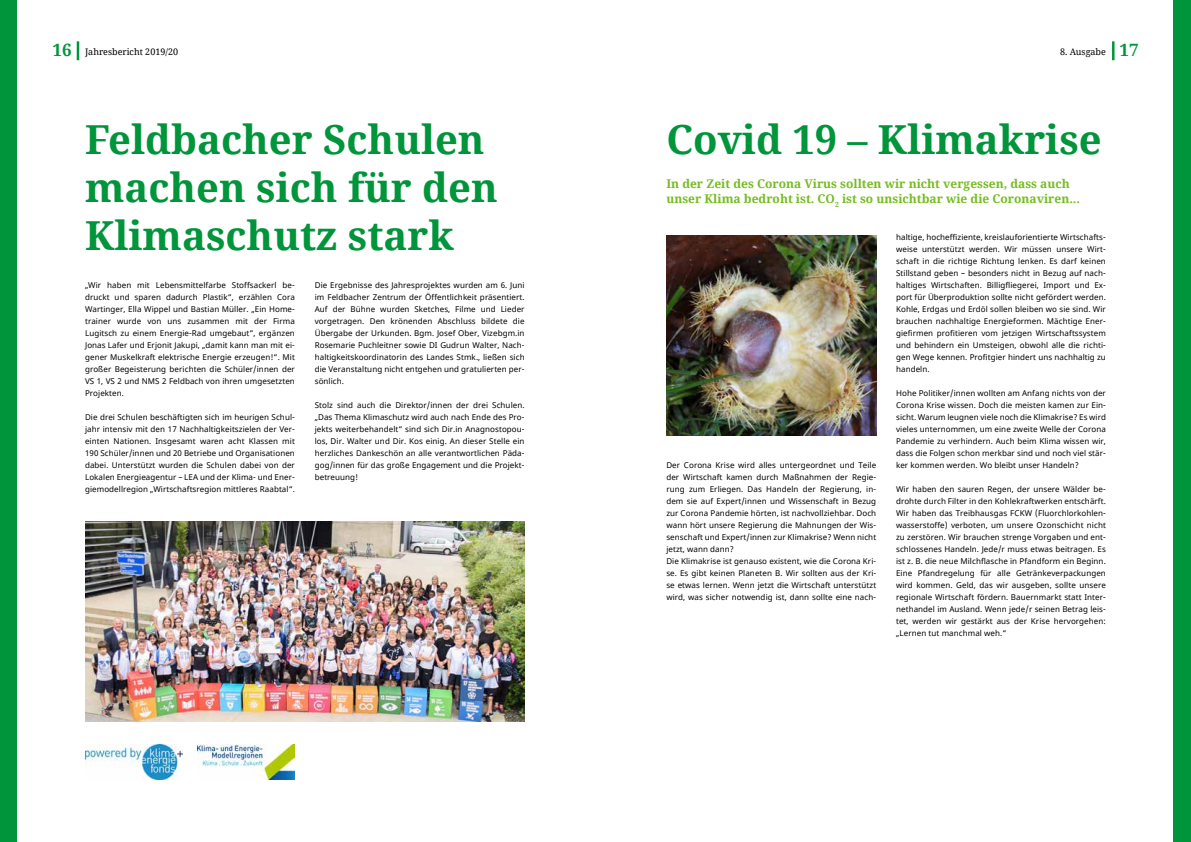
<style>
.page{position:relative;width:1191px;height:842px;background:#fff}
.page>*{position:absolute;margin:0;border:0;box-sizing:border-box;transform-origin:0 0}
.t1{font:700 40px/48px "Noto Serif";color:#00953b}
.t2{font:700 12px/15px "Noto Serif";color:#76bc21}
.t3{font:9px "Noto Serif";color:#000}
.t4{font:8px/12px "Noto Sans";letter-spacing:.01em;color:#000;text-align:justify}
.s1{font-weight:700;font-size:17px;color:#00953b}
</style>
<div class="page">
<svg style="left:77px;top:41px;width:2px;height:19px"></svg>
<div style="left:0;top:0;width:17px;height:842px;background:#00953b"></div>
<svg style="left:1112px;top:41px;width:2px;height:19px"></svg>
<div style="left:1174px;top:0;width:17px;height:842px;background:#00953b"></div>
<img style="left:85px;top:522px;width:439px;height:199px">
<img style="left:666px;top:235px;width:210px;height:200px">
<img style="left:85px;top:744px;width:98px;height:35px">
<img style="left:197px;top:744px;width:98px;height:35px">
<p class="t3" style="left:53px;top:46px;width:127px"><span class="s1">16</span> Jahresbericht 2019/20</p>
<p class="t3" style="left:1060px;top:46px;width:80px">8. Ausgabe <span class="s1">17</span></p>
<h1 class="t1" style="left:85px;top:114px;width:414px">Feldbacher Schulen machen sich für den<br>Klimaschutz stark</h1>
<h1 class="t1" style="left:666px;top:114px;width:437px">Covid 19 – Klimakrise</h1>
<p class="t4" style="left:85px;top:279px;width:211px">„Wir haben mit Lebensmittelfarbe Stoffsackerl be&shy;druckt und sparen dadurch Plastik“, erzählen Cora Wartinger, Ella Wippel und Bastian Müller. „Ein Home&shy;trainer wurde von uns zusammen mit der Firma Lugitsch zu einem Energie-Rad umgebaut“, ergänzen Jonas Lafer und Erjonit Jakupi, „damit kann man mit ei&shy;gener Muskelkraft elektrische Energie erzeugen!“. Mit großer Begeisterung berichten die Schüler/innen der VS 1, VS 2 und NMS 2 Feldbach von ihren umgesetzten Projekten.</p>
<p class="t4" style="left:85px;top:411px;width:211px">Die drei Schulen beschäftigten sich im heurigen Schul&shy;jahr intensiv mit den 17 Nachhaltigkeitszielen der Ver&shy;einten Nationen. Insgesamt waren acht Klassen mit 190 Schüler/innen und 20 Betriebe und Organisationen dabei. Unterstützt wurden die Schulen dabei von der Lokalen Energieagentur – LEA und der Klima- und Ener&shy;giemodellregion „Wirtschaftsregion mittleres Raabtal“.</p>
<h2 class="t2" style="left:666px;top:176px;width:415px">In der Zeit des Corona Virus sollten wir nicht vergessen, dass auch unser Klima bedroht ist. CO<sub>2</sub> ist so unsichtbar wie die Coronaviren...</h2>
<p class="t4" style="left:896px;top:231px;width:211px">haltige, hocheffiziente, kreislauforientierte Wirtschafts&shy;weise unterstützt werden. Wir müssen unsere Wirt&shy;schaft in die richtige Richtung lenken. Es darf keinen Stillstand geben – besonders nicht in Bezug auf nach&shy;haltiges Wirtschaften. Billigfliegerei, Import und Ex&shy;port für Überproduktion sollte nicht gefördert werden.<br>Kohle, Erdgas und Erdöl sollen bleiben wo sie sind. Wir brauchen nachhaltige Energieformen. Mächtige Ener&shy;giefirmen profitieren vom jetzigen Wirtschaftssystem und behindern ein Umsteigen, obwohl alle die richti&shy;gen Wege kennen. Profitgier hindert uns nachhaltig zu handeln.</p>
<p class="t4" style="left:896px;top:387px;width:211px">Hohe Politiker/innen wollten am Anfang nichts von der Corona Krise wissen. Doch die meisten kamen zur Ein&shy;sicht. Warum leugnen viele noch die Klimakrise? Es wird vieles unternommen, um eine zweite Welle der Corona Pandemie zu verhindern. Auch beim Klima wissen wir, dass die Folgen schon merkbar sind und noch viel stär&shy;ker kommen werden. Wo bleibt unser Handeln?</p>
<p class="t4" style="left:896px;top:483px;width:211px">Wir haben den sauren Regen, der unsere Wälder be&shy;drohte durch Filter in den Kohlekraftwerken entschärft.<br>Wir haben das Treibhausgas FCKW (Fluorchlorkohlen&shy;wasserstoffe) verboten, um unsere Ozonschicht nicht zu zerstören. Wir brauchen strenge Vorgaben und ent&shy;schlossenes Handeln. Jede/r muss etwas beitragen. Es ist z. B. die neue Milchflasche in Pfandform ein Beginn.<br>Eine Pfandregelung für alle Getränkeverpackungen wird kommen. Geld, das wir ausgeben, sollte unsere regionale Wirtschaft fördern. Bauernmarkt statt Inter&shy;nethandel im Ausland. Wenn jede/r seinen Betrag leis&shy;tet, werden wir gestärkt aus der Krise hervorgehen: „Lernen tut manchmal weh.“</p>
<p class="t4" style="left:315px;top:279px;width:211px">Die Ergebnisse des Jahresprojektes wurden am 6. Juni im Feldbacher Zentrum der Öffentlichkeit präsentiert.<br>Auf der Bühne wurden Sketches, Filme und Lieder vorgetragen. Den krönenden Abschluss bildete die Übergabe der Urkunden. Bgm. Josef Ober, Vizebgm.in Rosemarie Puchleitner sowie DI Gudrun Walter, Nach&shy;haltigkeitskoordinatorin des Landes Stmk., ließen sich die Veranstaltung nicht entgehen und gratulierten per&shy;sönlich.</p>
<p class="t4" style="left:315px;top:399px;width:211px">Stolz sind auch die Direktor/innen der drei Schulen. „Das Thema Klimaschutz wird auch nach Ende des Pro&shy;jekts weiterbehandelt“ sind sich Dir.in Anagnostopou&shy;los, Dir. Walter und Dir. Kos einig. An dieser Stelle ein herzliches Dankeschön an alle verantwortlichen Päda&shy;gog/innen für das große Engagement und die Projekt&shy;betreuung!</p>
<p class="t4" style="left:666px;top:459px;width:211px;text-align:left">Der Corona Krise wird alles untergeordnet und Teile der Wirtschaft kamen durch Maßnahmen der Regie&shy;rung zum Erliegen. Das Handeln der Regierung, in&shy;dem sie auf Expert/innen und Wissenschaft in Bezug zur Corona Pandemie hörten, ist nachvollziehbar. Doch wann hört unsere Regierung die Mahnungen der Wis&shy;senschaft und Expert/innen zur Klimakrise? Wenn nicht jetzt, wann dann?<br>Die Klimakrise ist genauso existent, wie die Corona Kri&shy;se. Es gibt keinen Planeten B. Wir sollten aus der Kri&shy;se etwas lernen. Wenn jetzt die Wirtschaft unterstützt wird, was sicher notwendig ist, dann sollte eine nach-</p>
</div>
